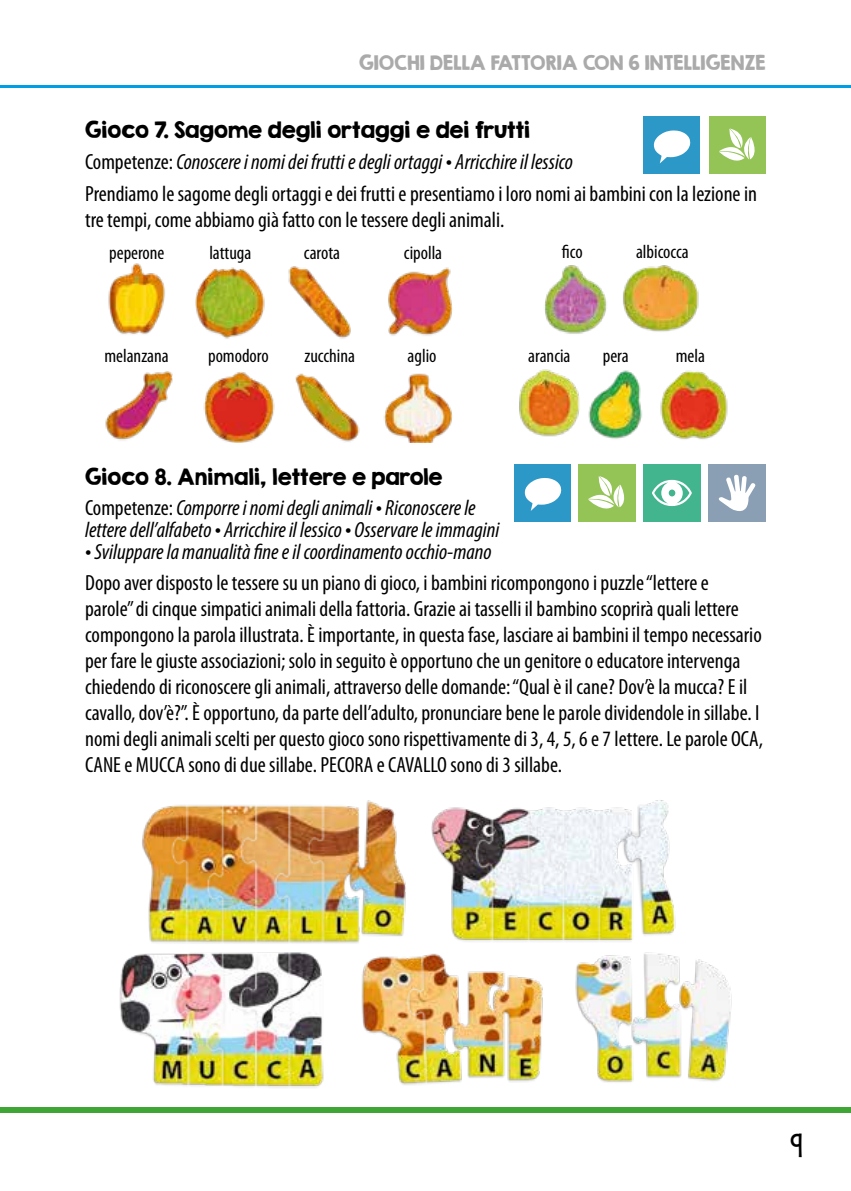
<style>
.page{position:relative;width:851px;height:1191px;background:#fff}
.page>*{position:absolute;margin:0;border:0;box-sizing:border-box;transform-origin:0 0}
.t1{font:24px "KG She Persisted";color:#000}
.t2{font:condensed 22px/26px "Myriad Pro";color:#000}
.t3{font:italic condensed 22px/22px "Myriad Pro";color:#000}
.t4{font:20px "KG Second Chances Solid";color:#000}
.t5{font:condensed 19px "Myriad Pro";color:#000}
.t6{font:18px "KG Second Chances Solid";color:#aaa}
.s1{font-style:normal}
.s2{font-size:24px}
.s3{font-style:italic;font-size:24px}
.s4{font-style:italic}
</style>
<div class="page">
<hr style="left:0;top:85px;width:850px;height:3px;background:#009fe3">
<div style="left:0;top:1107px;width:850px;height:5px;background:#3fa535"></div>
<div style="left:709px;top:117px;width:56px;height:57px;background:#94c356"></div>
<svg style="left:719px;top:128px;width:36px;height:33px"></svg>
<div style="left:643px;top:117px;width:56px;height:57px;background:#2c98c8"></div>
<svg style="left:653px;top:130px;width:37px;height:33px"></svg>
<div style="left:578px;top:464px;width:57px;height:58px;background:#94c356"></div>
<svg style="left:588px;top:476px;width:37px;height:33px"></svg>
<div style="left:643px;top:464px;width:57px;height:57px;background:#42b48e"></div>
<svg style="left:652px;top:480px;width:39px;height:26px"></svg>
<div style="left:514px;top:464px;width:56px;height:57px;background:#2c98c8"></div>
<svg style="left:524px;top:478px;width:37px;height:33px"></svg>
<div style="left:708px;top:464px;width:57px;height:58px;background:#8a9eb4"></div>
<svg style="left:718px;top:474px;width:37px;height:37px"></svg>
<img style="left:119px;top:800px;width:613px;height:288px">
<img style="left:105px;top:263px;width:348px;height:180px">
<img style="left:519px;top:265px;width:209px;height:175px">
<p class="t6" style="left:359px;top:51px;width:408px">GIOCHI DELLA FATTORIA CON 6 INTELLIGENZE</p>
<p class="t4" style="left:85px;top:117px;width:447px">Gioco 7. Sagome degli ortaggi e dei frutti</p>
<p class="t3" style="left:85px;top:151px;width:489px"><span class="s1">Competenze:</span> Conoscere i nomi dei frutti e degli ortaggi <span class="s2">•</span> Arricchire il lessico</p>
<p class="t2" style="left:85px;top:181px;width:673px">Prendiamo le sagome degli ortaggi e dei frutti e presentiamo i loro nomi ai bambini con la lezione in tre tempi, come abbiamo già fatto con le tessere degli animali.</p>
<p class="t5" style="left:109px;top:242px;width:57px">peperone</p>
<p class="t5" style="left:209px;top:242px;width:44px">lattuga</p>
<p class="t5" style="left:304px;top:242px;width:38px">carota</p>
<p class="t5" style="left:404px;top:242px;width:40px">cipolla</p>
<p class="t5" style="left:561px;top:241px;width:22px">fico</p>
<p class="t5" style="left:636px;top:241px;width:54px">albicocca</p>
<p class="t5" style="left:104px;top:345px;width:66px">melanzana</p>
<p class="t5" style="left:208px;top:345px;width:62px">pomodoro</p>
<p class="t5" style="left:304px;top:345px;width:52px">zucchina</p>
<p class="t5" style="left:407px;top:345px;width:30px">aglio</p>
<p class="t5" style="left:528px;top:345px;width:44px">arancia</p>
<p class="t5" style="left:602px;top:345px;width:27px">pera</p>
<p class="t5" style="left:675px;top:345px;width:31px">mela</p>
<p class="t4" style="left:85px;top:464px;width:359px">Gioco 8. Animali, lettere e parole</p>
<p class="t3" style="left:85px;top:496px;width:415px"><span class="s1">Competenze:</span> Comporre i nomi degli animali <span class="s2">•</span> Riconoscere le lettere dell’alfabeto <span class="s2">•</span> Arricchire il lessico <span class="s2">•</span> Osservare le immagini</p>
<p class="t2" style="left:85px;top:537px;width:625px;line-height:30.4px"><span class="s3">•</span> <span class="s4">Sviluppare la manualità fine e il coordinamento occhio-mano<br></span>Dopo aver disposto le tessere su un piano di gioco, i bambini ricompongono i puzzle “lettere e</p>
<p class="t2" style="left:85px;top:595px;width:679px">parole” di cinque simpatici animali della fattoria. Grazie ai tasselli il bambino scoprirà quali lettere compongono la parola illustrata. È importante, in questa fase, lasciare ai bambini il tempo necessario per fare le giuste associazioni; solo in seguito è opportuno che un genitore o educatore intervenga chiedendo di riconoscere gli animali, attraverso delle domande: “Qual è il cane? Dov’è la mucca? E il cavallo, dov’è?”. È opportuno, da parte dell’adulto, pronunciare bene le parole dividendole in sillabe. I nomi degli animali scelti per questo gioco sono rispettivamente di 3, 4, 5, 6 e 7 lettere. Le parole OCA, CANE e MUCCA sono di due sillabe. PECORA e CAVALLO sono di 3 sillabe.</p>
<p class="t1" style="left:790px;top:1127px;width:13px">9</p>
</div>
